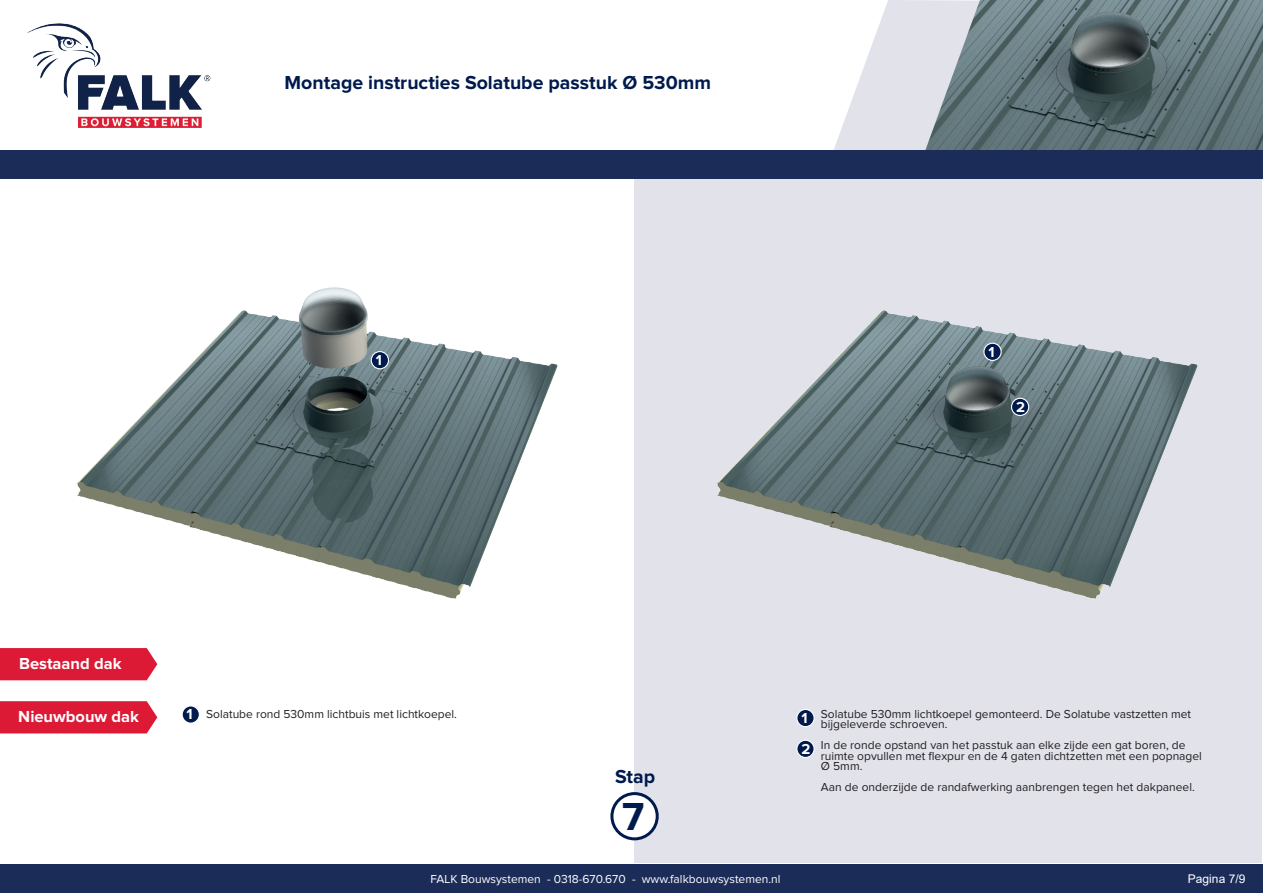
<style>
.page{position:relative;width:1263px;height:893px;background:#fff}
.page>*{position:absolute;margin:0;border:0;box-sizing:border-box;transform-origin:0 0}
.t1{font:700 40.5px "Proxima Nova";color:#001a4d}
.t2{font:700 19.5px "Proxima Nova";color:#001a4d}
.t3{font:700 16.5px "Proxima Nova";color:#fff}
.t4{font:700 15px/30.9px "Proxima Nova";color:#fff}
.t5{font:12px/10.5px "Proxima Nova";color:#231f20}
.t6{font:12px "Proxima Nova";color:#fff}
.t7{font:12px "Arial";color:#fff}
.s1{font-weight:700;font-size:15px;color:#fff}
</style>
<div class="page">
<div style="left:634px;top:179px;width:628px;height:684px;background:#e2e2eb"></div>
<svg style="left:834px;top:0;width:89px;height:150px"></svg>
<div style="left:0;top:864px;width:1263px;height:29px;background:#1c2c59"></div>
<img style="left:27px;top:23px;width:184px;height:105px">
<div style="left:0;top:701px;width:157px;height:32px;background:#dc1a36"></div>
<div style="left:612px;top:794px;width:45px;height:45px;background:#fff;border-radius:50%"></div>
<div style="left:610px;top:792px;width:49px;height:48px;border:3px solid #001a4d;border-radius:50%"></div>
<img style="left:923px;top:0;width:340px;height:150px">
<div style="left:0;top:150px;width:1263px;height:29px;background:#1c2c59"></div>
<div style="left:0;top:648px;width:49px;height:32px;background:#dc1a36"></div>
<img style="left:49px;top:287px;width:509px;height:394px">
<img style="left:717px;top:310px;width:481px;height:289px">
<div style="left:182px;top:706px;width:17px;height:17px;background:#001a4d;border-radius:50%"></div>
<div style="left:182px;top:705px;width:18px;height:19px;border:1px solid #fff;border-radius:50%"></div>
<div style="left:371px;top:352px;width:17px;height:17px;background:#001a4d;border-radius:50%"></div>
<div style="left:371px;top:351px;width:18px;height:18px;border:1px solid #fff;border-radius:50%"></div>
<div style="left:797px;top:709px;width:17px;height:18px;background:#001a4d;border-radius:50%"></div>
<div style="left:796px;top:709px;width:19px;height:18px;border:1px solid #fff;border-radius:50%"></div>
<div style="left:797px;top:740px;width:17px;height:17px;background:#001a4d;border-radius:50%"></div>
<div style="left:796px;top:740px;width:19px;height:18px;border:1px solid #fff;border-radius:50%"></div>
<div style="left:984px;top:343px;width:17px;height:17px;background:#001a4d;border-radius:50%"></div>
<div style="left:983px;top:343px;width:19px;height:18px;border:1px solid #fff;border-radius:50%"></div>
<div style="left:1011px;top:398px;width:18px;height:17px;background:#001a4d;border-radius:50%"></div>
<div style="left:1011px;top:398px;width:18px;height:18px;border:1px solid #fff;border-radius:50%"></div>
<h2 class="t2" style="left:285px;top:73px;width:428px">Montage instructies Solatube passtuk Ø 530mm</h2>
<p class="t4" style="left:376px;top:345px;width:8px">1</p>
<p class="t4" style="left:988px;top:337px;width:8px">1</p>
<p class="t4" style="left:1016px;top:392px;width:10px">2</p>
<h3 class="t3" style="left:19px;top:656px;width:104px">Bestaand dak</h3>
<h3 class="t3" style="left:18px;top:709px;width:122px">Nieuwbouw dak</h3>
<p class="t5" style="left:187px;top:709px;width:272px"><span class="s1">1</span> Solatube rond 530mm lichtbuis met lichtkoepel.</p>
<h2 class="t2" style="left:615px;top:767px;width:41px">Stap</h2>
<h1 class="t1" style="left:622px;top:798px;width:24px">7</h1>
<p class="t6" style="left:430px;top:873px;width:352px">FALK Bouwsystemen - 0318-670.670 - www.falkbouwsystemen.nl</p>
<p class="t4" style="left:801px;top:703px;width:10px">1<br>2</p>
<p class="t5" style="left:821px;top:709px;width:372px">Solatube 530mm lichtkoepel gemonteerd. De Solatube vastzetten met bijgeleverde schroeven.</p>
<p class="t5" style="left:821px;top:741px;width:383px">In de ronde opstand van het passtuk aan elke zijde een gat boren, de ruimte opvullen met flexpur en de 4 gaten dichtzetten met een popnagel<br>Ø 5mm.</p>
<p class="t5" style="left:821px;top:783px;width:375px">Aan de onderzijde de randafwerking aanbrengen tegen het dakpaneel.</p>
<p class="t7" style="left:1188px;top:870px;width:59px">Pagina 7/9</p>
</div>
